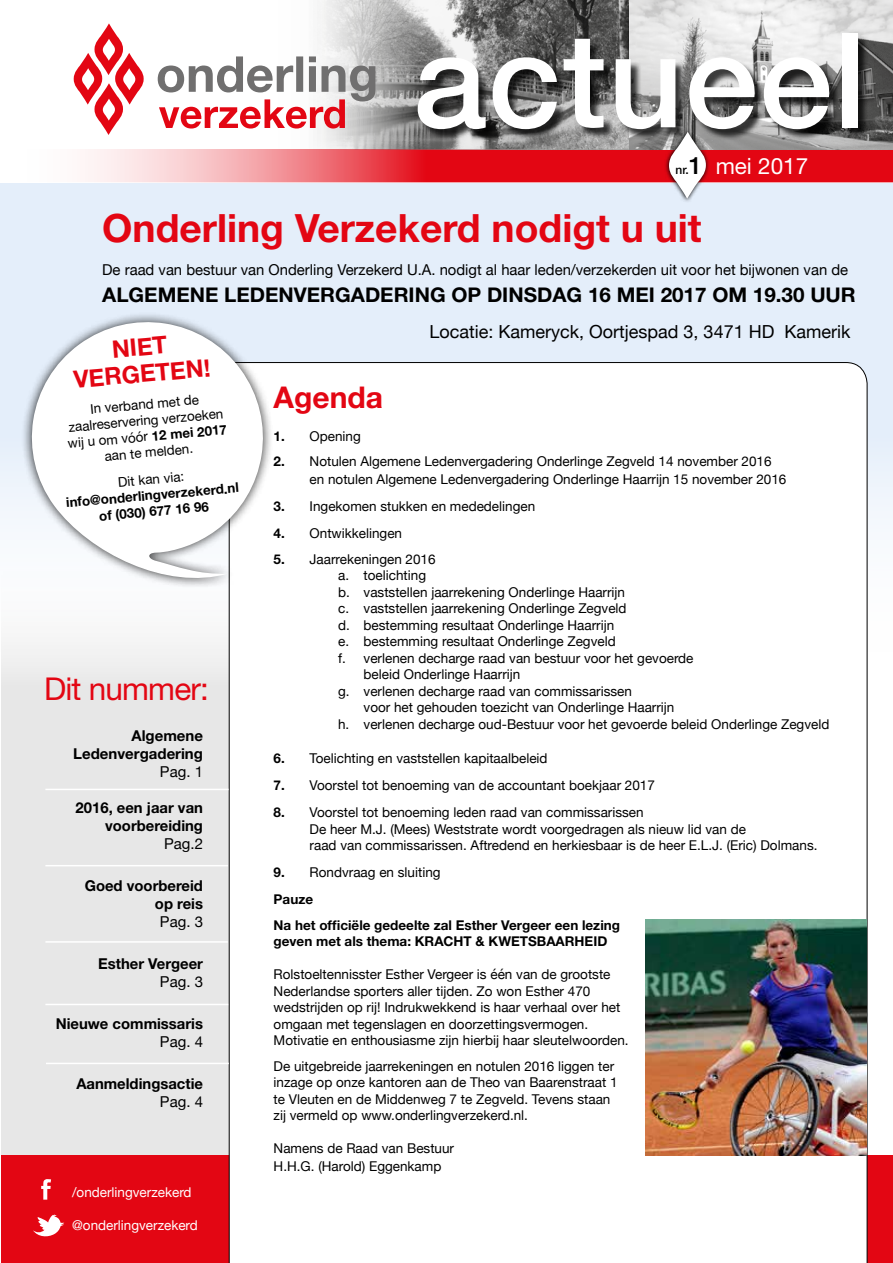
<style>
.page{position:relative;width:893px;height:1263px;background:#fff}
.page>*{position:absolute;margin:0;border:0;box-sizing:border-box;transform-origin:0 0}
.t1{font:500 131.7px "Helvetica Neue";letter-spacing:.01em;color:#fff}
.t2{font:700 39px "Helvetica Neue";color:#e30613}
.t3{font:31.5px "Helvetica Neue";letter-spacing:-.025em;color:#e30613}
.t4{font:700 30px "Helvetica Neue";color:#e30613}
.t5{font:700 24.15px/26.8px "Helvetica Neue";color:#e30613;text-align:center}
.t6{font:22.5px "Helvetica Neue";color:#fff}
.t7{font:700 20.25px "Helvetica Neue";color:#000}
.t8{font:18px "Helvetica Neue";color:#000}
.t9{font:15px "Helvetica Neue";color:#000}
.t10{font:700 15px/18px "Helvetica Neue";color:#000;text-align:right}
.t11{font:14.25px "Helvetica Neue";color:#fff}
.t12{font:13.5px/16.5px "Helvetica Neue";color:#000}
.t13{font:700 13.5px/16.5px "Helvetica Neue";color:#000}
.t14{font:13.5px "Helvetica Neue";color:#fff}
.t15{font:13.35px/16px "Helvetica Neue";color:#000;text-align:center}
.t16{font:700 13.35px/16px "Helvetica Neue";color:#000;text-align:center}
.s1{font-weight:500;font-size:12px;color:#000}
.s2{font-weight:500;font-size:24px;color:#000}
.s3{font-weight:700}
</style>
<div class="page">
<div style="left:0;top:0;width:893px;height:669px;background:#e4eefa"></div>
<div style="left:0;top:0;width:893px;height:182px;background:#fff"></div>
<div style="left:1px;top:1155px;width:892px;height:108px;background:#e30613"></div>
<svg style="left:88px;top:149px;width:805px;height:33px;background:#ea4751"></svg>
<div style="left:261px;top:0;width:632px;height:150px;background:#fefefe"></div>
<img style="left:317px;top:0;width:312px;height:149px">
<img style="left:629px;top:0;width:264px;height:149px">
<div style="left:419px;top:35px;width:450px;height:106px;background:#000;opacity:.75"></div>
<svg style="left:664px;top:128px;width:46px;height:74px"></svg>
<svg style="left:669px;top:132px;width:37px;height:67px"></svg>
<div style="left:1px;top:564px;width:338px;height:591px;background:#e7e7e7"></div>
<div style="left:228px;top:362px;width:640px;height:901px;background:#fff"></div>
<div style="left:21px;top:311px;width:252px;height:277px;background:#000;opacity:.81"></div>
<svg style="left:29px;top:319px;width:237px;height:272px;background:#f5f6f8"></svg>
<img style="left:645px;top:919px;width:222px;height:236px">
<hr style="left:45px;top:789px;width:184px;height:1px;background:#fff">
<hr style="left:45px;top:865px;width:183px;height:1px;background:#fff">
<hr style="left:45px;top:941px;width:183px;height:2px;background:#fff">
<hr style="left:45px;top:1004px;width:183px;height:1px;background:#fff">
<hr style="left:46px;top:1063px;width:183px;height:1px;background:#fff">
<svg style="left:33px;top:1214px;width:31px;height:23px"></svg>
<svg style="left:41px;top:1179px;width:10px;height:20px"></svg>
<svg style="left:74px;top:23px;width:70px;height:112px"></svg>
<svg style="left:158px;top:56px;width:217px;height:73px"></svg>
<h1 class="t1" style="left:413px;top:2px;width:454px">actueel</h1>
<h3 class="t6" style="left:676px;top:152px;width:134px"><span class="s1">nr.</span><span class="s2">1</span> mei 2017</h3>
<h2 class="t2" style="left:102px;top:204px;width:601px">Onderling Verzekerd nodigt u uit</h2>
<p class="t9" style="left:102px;top:259px;width:747px">De raad van bestuur van Onderling Verzekerd U.A. nodigt al haar leden/verzekerden uit voor het bijwonen van de</p>
<h3 class="t7" style="left:102px;top:282px;width:755px">ALGEMENE LEDENVERGADERING OP DINSDAG 16 MEI 2017 OM 19.30 UUR</h3>
<h3 class="t8" style="left:430px;top:318px;width:422px">Locatie: Kameryck, Oortjespad 3, 3471 HD Kamerik</h3>
<h3 class="t5" style="left:70px;top:339px;width:139px;rotate:-5deg">NIET<br>VERGETEN!</h3>
<p class="t15" style="left:64px;top:404px;width:161px;rotate:-5deg">In verband met de zaalreservering verzoeken wij u om vóór <span class="s3">12 mei 2017 </span>aan te melden.</p>
<p class="t15" style="left:117px;top:475px;width:68px;rotate:-5deg">Dit kan via:</p>
<p class="t16" style="left:65px;top:494px;width:175px;rotate:-5deg">info@onderlingverzekerd.nl of (030) 677 16 96</p>
<h3 class="t4" style="left:274px;top:379px;width:111px">Agenda</h3>
<p class="t12" style="left:274px;top:429px;width:89px"><span class="s3">1.</span> Opening</p>
<p class="t12" style="left:310px;top:453px;width:478px;line-height:18px;text-indent:-36px"><span class="s3">2.</span> Notulen Algemene Ledenvergadering Onderlinge Zegveld 14 november 2016 en notulen Algemene Ledenvergadering Onderlinge Haarrijn 15 november 2016</p>
<p class="t12" style="left:274px;top:499px;width:263px"><span class="s3">3.</span> Ingekomen stukken en mededelingen</p>
<p class="t12" style="left:274px;top:526px;width:130px"><span class="s3">4.</span> Ontwikkelingen</p>
<p class="t12" style="left:274px;top:552px;width:164px"><span class="s3">5.</span> Jaarrekeningen 2016</p>
<p class="t12" style="left:338px;top:568px;width:90px">a. toelichting</p>
<p class="t12" style="left:338px;top:585px;width:289px">b. vaststellen jaarrekening Onderlinge Haarrijn</p>
<p class="t12" style="left:338px;top:601px;width:290px">c. vaststellen jaarrekening Onderlinge Zegveld</p>
<p class="t12" style="left:338px;top:618px;width:278px">d. bestemming resultaat Onderlinge Haarrijn</p>
<p class="t12" style="left:338px;top:634px;width:279px">e. bestemming resultaat Onderlinge Zegveld</p>
<p class="t12" style="left:338px;top:651px;width:357px">f. verlenen decharge raad van bestuur voor het gevoerde</p>
<p class="t12" style="left:364px;top:667px;width:158px">beleid Onderlinge Haarrijn</p>
<p class="t12" style="left:338px;top:684px;width:295px">g. verlenen decharge raad van commissarissen</p>
<p class="t12" style="left:364px;top:700px;width:312px">voor het gehouden toezicht van Onderlinge Haarrijn</p>
<p class="t12" style="left:338px;top:717px;width:493px">h. verlenen decharge oud-Bestuur voor het gevoerde beleid Onderlinge Zegveld</p>
<p class="t12" style="left:274px;top:751px;width:276px"><span class="s3">6.</span> Toelichting en vaststellen kapitaalbeleid</p>
<p class="t12" style="left:274px;top:778px;width:383px"><span class="s3">7.</span> Voorstel tot benoeming van de accountant boekjaar 2017</p>
<p class="t12" style="left:310px;top:805px;width:509px;text-indent:-36px"><span class="s3">8.</span> Voorstel tot benoeming leden raad van commissarissen<br>De heer M.J. (Mees) Weststrate wordt voorgedragen als nieuw lid van de<br>raad van commissarissen. Aftredend en herkiesbaar is de heer E.L.J. (Eric) Dolmans.</p>
<p class="t12" style="left:274px;top:860px;width:169px;line-height:27px"><span class="s3">9.</span> Rondvraag en sluiting<br><span class="s3">Pauze</span></p>
<p class="t13" style="left:274px;top:916px;width:348px">Na het officiële gedeelte zal Esther Vergeer een lezing geven met als thema: KRACHT &amp; KWETSBAARHEID</p>
<p class="t12" style="left:274px;top:967px;width:357px">Rolstoeltennisster Esther Vergeer is één van de grootste Nederlandse sporters aller tijden. Zo won Esther 470 wedstrijden op rij! Indrukwekkend is haar verhaal over het omgaan met tegenslagen en doorzettingsvermogen.<br>Motivatie en enthousiasme zijn hierbij haar sleutelwoorden.</p>
<p class="t12" style="left:274px;top:1059px;width:346px">De uitgebreide jaarrekeningen en notulen 2016 liggen ter inzage op onze kantoren aan de Theo van Baarenstraat 1 te Vleuten en de Middenweg 7 te Zegveld. Tevens staan zij vermeld op www.onderlingverzekerd.nl.</p>
<p class="t12" style="left:274px;top:1140px;width:182px;line-height:18px">Namens de Raad van Bestuur<br>H.H.G. (Harold) Eggenkamp</p>
<h3 class="t3" style="left:44px;top:670px;width:166px">Dit nummer:</h3>
<p class="t10" style="left:73px;top:726px;width:131px">Algemene<br>Ledenvergadering</p>
<p class="t9" style="left:160px;top:761px;width:45px">Pag. 1</p>
<p class="t10" style="left:76px;top:798px;width:129px">2016, een jaar van voorbereiding</p>
<p class="t9" style="left:164px;top:833px;width:40px">Pag.2</p>
<p class="t10" style="left:85px;top:876px;width:120px">Goed voorbereid op reis</p>
<p class="t9" style="left:160px;top:911px;width:45px">Pag. 3</p>
<p class="t10" style="left:98px;top:954px;width:106px">Esther Vergeer</p>
<p class="t9" style="left:160px;top:971px;width:45px">Pag. 3</p>
<p class="t10" style="left:56px;top:1014px;width:149px">Nieuwe commissaris</p>
<p class="t9" style="left:160px;top:1031px;width:45px">Pag. 4</p>
<p class="t10" style="left:76px;top:1074px;width:128px">Aanmeldingsactie</p>
<p class="t9" style="left:160px;top:1091px;width:45px">Pag. 4</p>
<p class="t14" style="left:72px;top:1182px;width:121px">/onderlingverzekerd</p>
<p class="t14" style="left:72px;top:1215px;width:127px">@onderlingverzekerd</p>
<p class="t14" style="left:86px;top:1184px;width:198px">/onderlingeverzekeringenhaarrijn</p>
<p class="t11" style="left:86px;top:1215px;width:87px">@ovmhaarrijn</p>
</div>
